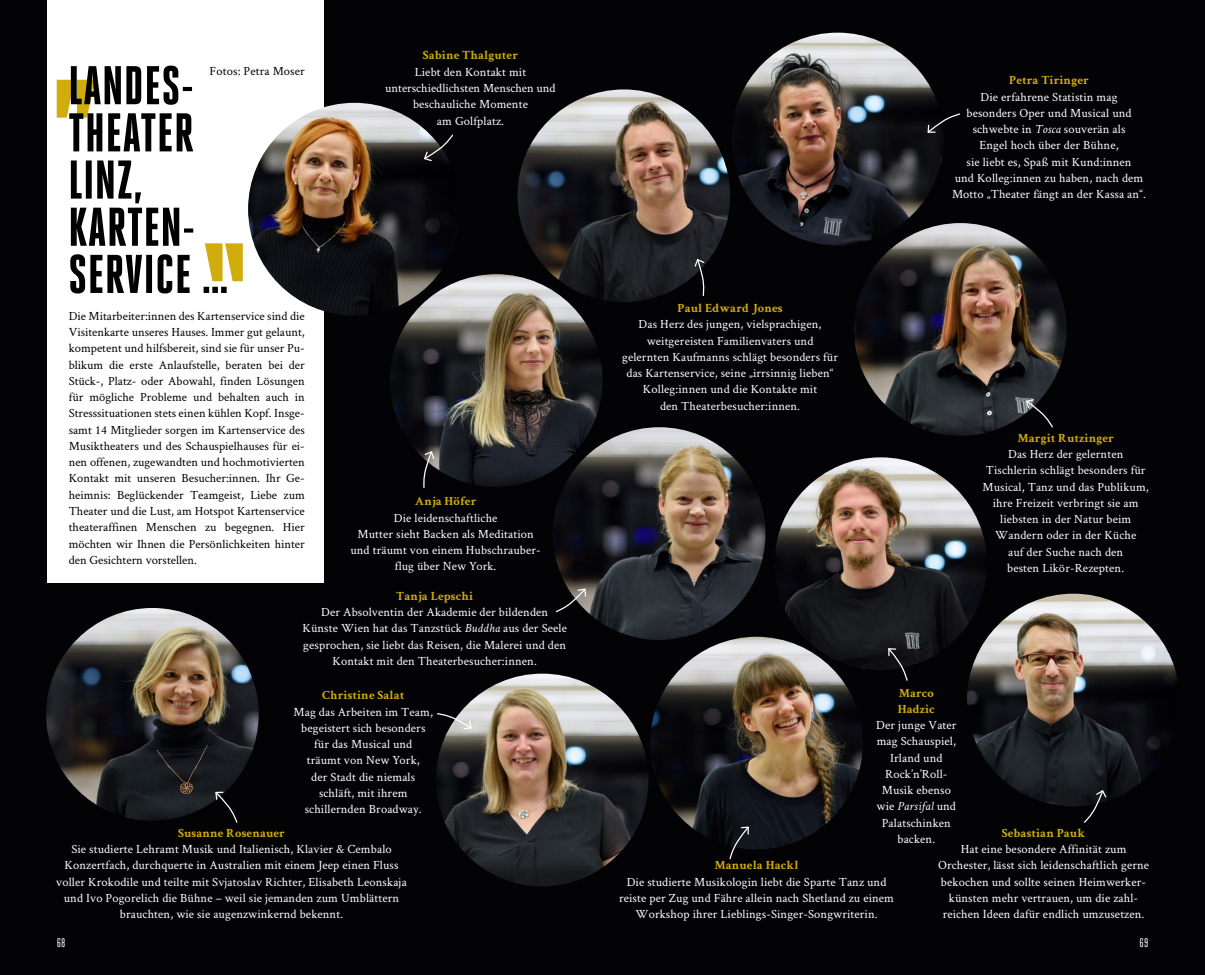
<style>
.page{position:relative;width:1205px;height:975px;background:#fff}
.page>*{position:absolute;margin:0;border:0;box-sizing:border-box;transform-origin:0 0}
.FOYER_ZITAT{font:12.5px/16.2px "Crimson Text";letter-spacing:.01em;color:#fff;text-align:center}
.FOYER5_FLIESSTEXT{font:12.5px/16.2px "Crimson Text";color:#000;text-align:justify}
.FOYER_ZITAT-2{font:700 12.5px "Crimson Text";letter-spacing:.01em;color:#d1ac0d}
.FOYER_ZITAT-3{font:italic 12.5px "Crimson Text";letter-spacing:.01em;color:#fff}
.t1{font:12.5px "Heroic Condensed";color:#fff}
.s1{font-style:italic}
.s2{font-style:normal}
</style>
<div class="page">
<div style="left:0;top:0;width:1205px;height:974px;background:#030305"></div>
<div style="left:47px;top:0;width:277px;height:582px;background:#fff"></div>
<svg style="left:70px;top:160px;width:173px;height:133px"></svg>
<svg style="left:57px;top:66px;width:136px;height:85px"></svg>
<img style="left:390px;top:274px;width:212px;height:213px;border-radius:106px">
<img style="left:517px;top:89px;width:213px;height:213px;border-radius:106px">
<img style="left:46px;top:608px;width:213px;height:212px;border-radius:106px">
<img style="left:436px;top:673px;width:212px;height:213px;border-radius:106px">
<img style="left:553px;top:427px;width:212px;height:213px;border-radius:106px">
<img style="left:650px;top:636px;width:213px;height:213px;border-radius:106px">
<img style="left:731px;top:33px;width:213px;height:212px;border-radius:106px">
<img style="left:854px;top:223px;width:212px;height:213px;border-radius:106px">
<img style="left:774px;top:457px;width:213px;height:213px;border-radius:106px">
<img style="left:967px;top:593px;width:212px;height:213px;border-radius:106px">
<img style="left:248px;top:103px;width:213px;height:212px;border-radius:106px">
<svg style="left:423px;top:134px;width:30px;height:28px"></svg>
<svg style="left:693px;top:258px;width:12px;height:38px"></svg>
<svg style="left:423px;top:450px;width:12px;height:38px"></svg>
<svg style="left:927px;top:113px;width:34px;height:20px"></svg>
<svg style="left:1025px;top:398px;width:28px;height:30px"></svg>
<svg style="left:555px;top:587px;width:32px;height:25px"></svg>
<svg style="left:437px;top:712px;width:35px;height:18px"></svg>
<svg style="left:887px;top:647px;width:21px;height:34px"></svg>
<svg style="left:729px;top:825px;width:20px;height:34px"></svg>
<svg style="left:1083px;top:789px;width:24px;height:34px"></svg>
<svg style="left:215px;top:791px;width:23px;height:32px"></svg>
<p class="FOYER5_FLIESSTEXT" style="left:210px;top:62px;width:97px">Fotos: Petra Moser</p>
<p class="FOYER_ZITAT-2" style="left:423px;top:46px;width:97px">Sabine Thalguter</p>
<p class="FOYER_ZITAT" style="left:385px;top:63px;width:172px">Liebt den Kontakt mit unterschiedlichsten Menschen und</p>
<p class="FOYER_ZITAT" style="left:413px;top:96px;width:116px">beschauliche Momente</p>
<p class="FOYER_ZITAT" style="left:437px;top:112px;width:69px">am Golfplatz.</p>
<p class="FOYER5_FLIESSTEXT" style="left:69px;top:307px;width:237px">Die Mitarbeiter:innen des Kartenservice sind die Visitenkarte unseres Hauses. Immer gut gelaunt, kompetent und hilfsbereit, sind sie für unser Pu&shy;blikum die erste Anlaufstelle, beraten bei der Stück-, Platz- oder Abowahl, finden Lösungen für mögliche Probleme und behalten auch in Stresssituationen stets einen kühlen Kopf. Insge&shy;samt 14 Mitglieder sorgen im Kartenservice des Musiktheaters und des Schauspielhauses für ei&shy;nen offenen, zugewandten und hochmotivierten Kontakt mit unseren Besucher:innen. Ihr Ge&shy;heimnis: Beglückender Teamgeist, Liebe zum Theater und die Lust, am Hotspot Kartenservice theateraffinen Menschen zu begegnen. Hier möchten wir Ihnen die Persönlichkeiten hinter den Gesichtern vorstellen.</p>
<p class="FOYER_ZITAT-2" style="left:415px;top:492px;width:63px">Anja Höfer</p>
<p class="FOYER_ZITAT" style="left:394px;top:509px;width:105px">Die leidenschaftliche</p>
<p class="FOYER_ZITAT" style="left:358px;top:525px;width:178px">Mutter sieht Backen als Meditation</p>
<p class="FOYER_ZITAT" style="left:350px;top:541px;width:192px">und träumt von einem Hubschrauber&shy;flug über New York.</p>
<p class="FOYER_ZITAT-2" style="left:396px;top:586px;width:78px">Tanja Lepschi</p>
<p class="FOYER_ZITAT" style="left:321px;top:603px;width:228px">Der Absolventin der Akademie der bildenden</p>
<p class="FOYER_ZITAT" style="left:302px;top:619px;width:266px">Künste Wien hat das Tanzstück <span class="s1">Buddha</span> aus der Seele</p>
<p class="FOYER_ZITAT" style="left:303px;top:636px;width:264px">gesprochen, sie liebt das Reisen, die Malerei und den</p>
<p class="FOYER_ZITAT" style="left:332px;top:652px;width:206px">Kontakt mit den Theaterbesucher:innen.</p>
<p class="FOYER_ZITAT-2" style="left:322px;top:686px;width:84px">Christine Salat</p>
<p class="FOYER_ZITAT" style="left:293px;top:703px;width:141px">Mag das Arbeiten im Team,</p>
<p class="FOYER_ZITAT" style="left:301px;top:719px;width:126px">begeistert sich besonders</p>
<p class="FOYER_ZITAT" style="left:314px;top:735px;width:100px">für das Musical und</p>
<p class="FOYER_ZITAT" style="left:307px;top:751px;width:115px">träumt von New York,</p>
<p class="FOYER_ZITAT" style="left:311px;top:768px;width:105px">der Stadt die niemals</p>
<p class="FOYER_ZITAT" style="left:319px;top:784px;width:90px">schläft, mit ihrem</p>
<p class="FOYER_ZITAT" style="left:305px;top:800px;width:118px">schillernden Broadway.</p>
<p class="FOYER_ZITAT-2" style="left:178px;top:823px;width:108px">Susanne Rosenauer</p>
<p class="FOYER_ZITAT" style="left:71px;top:840px;width:322px">Sie studierte Lehramt Musik und Italienisch, Klavier &amp; Cembalo</p>
<p class="FOYER_ZITAT" style="left:65px;top:856px;width:335px">Konzertfach, durchquerte in Australien mit einem Jeep einen Fluss</p>
<p class="FOYER_ZITAT" style="left:56px;top:873px;width:352px">voller Krokodile und teilte mit Svjatoslav Richter, Elisabeth Leonskaja</p>
<p class="FOYER_ZITAT" style="left:64px;top:889px;width:337px">und Ivo Pogorelich die Bühne – weil sie jemanden zum Umblättern</p>
<p class="FOYER_ZITAT" style="left:120px;top:905px;width:225px">brauchten, wie sie augenzwinkernd bekennt.</p>
<p class="FOYER_ZITAT-2" style="left:677px;top:299px;width:106px">Paul Edward Jones</p>
<p class="FOYER_ZITAT" style="left:638px;top:316px;width:184px">Das Herz des jungen, vielsprachigen,</p>
<p class="FOYER_ZITAT" style="left:647px;top:332px;width:168px">weitgereisten Familienvaters und</p>
<p class="FOYER_ZITAT" style="left:622px;top:348px;width:217px">gelernten Kaufmanns schlägt besonders für</p>
<p class="FOYER_ZITAT" style="left:626px;top:364px;width:209px">das Kartenservice, seine „irrsinnig lieben“</p>
<p class="FOYER_ZITAT" style="left:643px;top:381px;width:176px">Kolleg:innen und die Kontakte mit</p>
<p class="FOYER_ZITAT" style="left:660px;top:397px;width:142px">den Theaterbesucher:innen.</p>
<p class="FOYER_ZITAT-2" style="left:1009px;top:71px;width:81px">Petra Tiringer</p>
<p class="FOYER_ZITAT" style="left:980px;top:88px;width:138px">Die erfahrene Statistin mag</p>
<p class="FOYER_ZITAT" style="left:966px;top:104px;width:167px">besonders Oper und Musical und</p>
<p class="FOYER_ZITAT" style="left:952px;top:120px;width:196px">schwebte in <span class="s1">Tosca</span> souverän als<br>Engel hoch über der Bühne,<br>sie liebt es, Spaß mit Kund:innen<br>und Kolleg:innen zu haben, nach dem<br>Motto „Theater fängt an der Kassa an“.</p>
<p class="FOYER_ZITAT-2" style="left:1017px;top:428px;width:98px">Margit Rutzinger</p>
<p class="FOYER_ZITAT" style="left:1008px;top:445px;width:117px">Das Herz der gelernten</p>
<p class="FOYER_ZITAT" style="left:986px;top:461px;width:161px">Tischlerin schlägt besonders für</p>
<p class="FOYER_ZITAT" style="left:982px;top:478px;width:168px">Musical, Tanz und das Publikum,</p>
<p class="FOYER_ZITAT" style="left:993px;top:494px;width:147px">ihre Freizeit verbringt sie am</p>
<p class="FOYER_ZITAT" style="left:995px;top:510px;width:143px">liebsten in der Natur beim<br>Wandern oder in der Küche auf der Suche nach den</p>
<p class="FOYER_ZITAT" style="left:1007px;top:559px;width:118px">besten Likör-Rezepten.</p>
<p class="FOYER_ZITAT-2" style="left:898px;top:683px;width:37px">Marco</p>
<p class="FOYER_ZITAT-2" style="left:898px;top:699px;width:39px">Hadzic</p>
<p class="FOYER_ZITAT" style="left:876px;top:716px;width:82px">Der junge Vater</p>
<p class="FOYER_ZITAT" style="left:877px;top:732px;width:81px">mag Schauspiel,</p>
<p class="FOYER_ZITAT" style="left:890px;top:749px;width:54px">Irland und</p>
<p class="FOYER_ZITAT" style="left:885px;top:765px;width:64px">Rock’n’Roll-</p>
<p class="FOYER_ZITAT" style="left:882px;top:781px;width:71px">Musik ebenso</p>
<p class="FOYER_ZITAT-3" style="left:876px;top:799px;width:81px"><span class="s2">wie</span> Parsifal <span class="s2">und</span></p>
<p class="FOYER_ZITAT" style="left:882px;top:814px;width:71px">Palatschinken</p>
<p class="FOYER_ZITAT" style="left:897px;top:830px;width:39px">backen.</p>
<p class="FOYER_ZITAT-2" style="left:1002px;top:823px;width:85px">Sebastian Pauk</p>
<p class="FOYER_ZITAT" style="left:960px;top:840px;width:167px">Hat eine besondere Affinität zum</p>
<p class="FOYER_ZITAT" style="left:938px;top:856px;width:213px">Orchester, lässt sich leidenschaftlich gerne bekochen und sollte seinen Heimwerker&shy;künsten mehr vertrauen, um die zahl-</p>
<p class="FOYER_ZITAT" style="left:942px;top:905px;width:203px">reichen Ideen dafür endlich umzusetzen.</p>
<p class="FOYER_ZITAT-2" style="left:714px;top:856px;width:86px">Manuela Hackl</p>
<p class="FOYER_ZITAT" style="left:619px;top:873px;width:276px">Die studierte Musikologin liebt die Sparte Tanz und reiste per Zug und Fähre allein nach Shetland zu einem</p>
<p class="FOYER_ZITAT" style="left:635px;top:905px;width:244px">Workshop ihrer Lieblings-Singer-Songwriterin.</p>
<p class="t1" style="left:57px;top:935px;width:10px">68</p>
<p class="t1" style="left:1139px;top:935px;width:10px">69</p>
</div>
